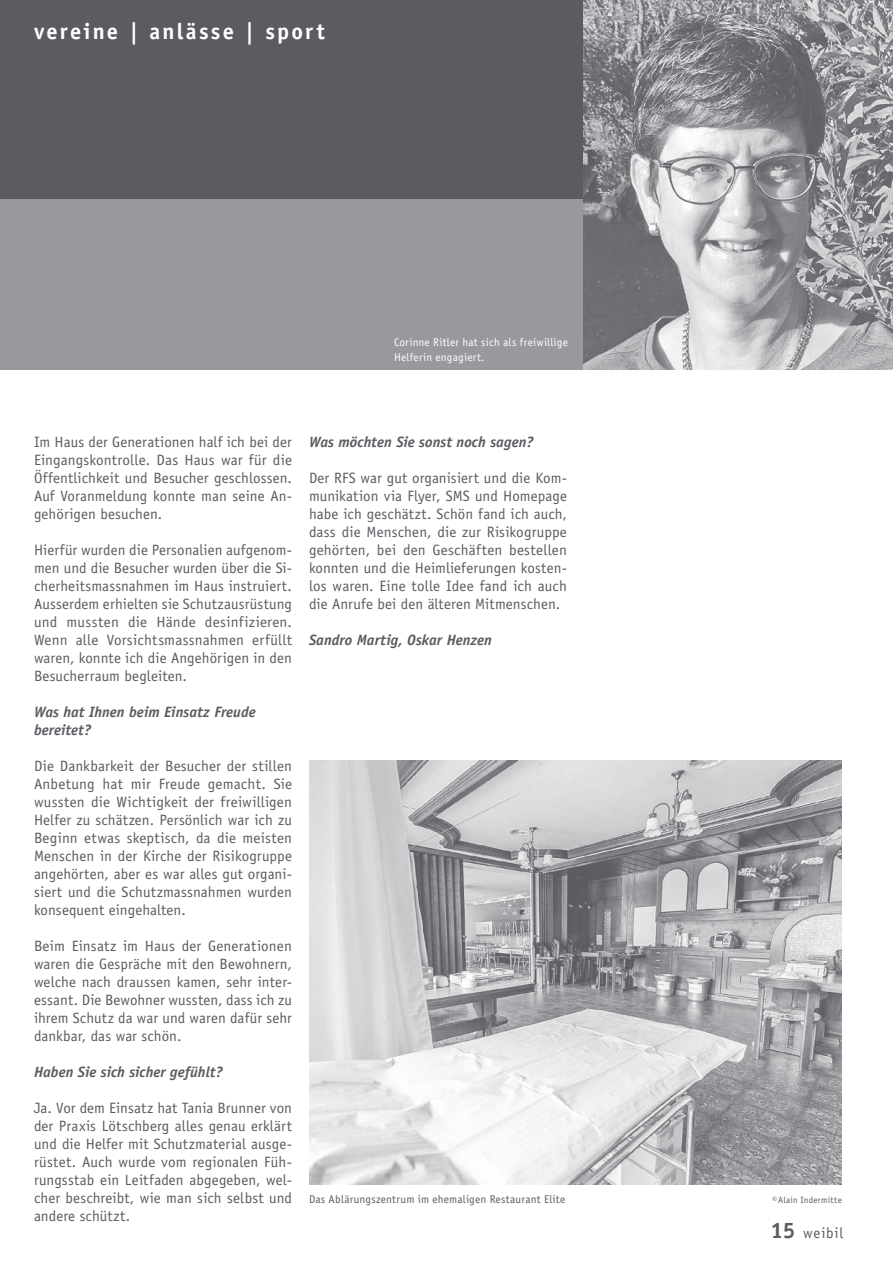
<style>
.page{position:relative;width:893px;height:1263px;background:#fff}
.page>*{position:absolute;margin:0;border:0;box-sizing:border-box;transform-origin:0 0}
.t1{font:700 22.5px "Officina Sans";letter-spacing:.095em;color:#fff}
.t2{font:15px/18px "Officina Sans";letter-spacing:.005em;color:#5a5c61;text-align:justify}
.t3{font:italic 700 15px/18px "Officina Sans";color:#5a5c61}
.t4{font:11.25px/15px "Officina Sans";letter-spacing:.02em;color:#fff}
.t5{font:11.25px "Officina Sans";letter-spacing:.02em;color:#5a5c61}
.t6{font:9px "Officina Sans";letter-spacing:.025em;color:#5a5c61}
.s1{font-weight:700;font-size:22.5px}
</style>
<div class="page">
<div style="left:0;top:0;width:893px;height:370px;background:#5a5c61"></div>
<div style="left:0;top:200px;width:584px;height:170px;background:#98999c"></div>
<img style="left:584px;top:0;width:309px;height:370px">
<img style="left:309px;top:760px;width:533px;height:424px">
<h1 class="t1" style="left:34px;top:17px;width:292px">vereine | anlässe | sport</h1>
<p class="t4" style="left:394px;top:335px;width:175px">Corinne Ritler hat sich als freiwillige<br>Helferin engagiert.</p>
<p class="t2" style="left:34px;top:432px;width:259px">Im Haus der Generationen half ich bei der Eingangskontrolle. Das Haus war für die Öffentlichkeit und Besucher geschlossen.<br>Auf Voranmeldung konnte man seine An&shy;gehörigen besuchen.</p>
<p class="t2" style="left:34px;top:540px;width:259px">Hierfür wurden die Personalien aufgenom&shy;men und die Besucher wurden über die Si&shy;cherheitsmassnahmen im Haus instruiert.<br>Ausserdem erhielten sie Schutzausrüstung und mussten die Hände desinfizieren.<br>Wenn alle Vorsichtsmassnahmen erfüllt waren, konnte ich die Angehörigen in den Besucherraum begleiten.</p>
<p class="t3" style="left:34px;top:702px;width:223px">Was hat Ihnen beim Einsatz Freude bereitet?</p>
<p class="t2" style="left:34px;top:756px;width:259px">Die Dankbarkeit der Besucher der stillen Anbetung hat mir Freude gemacht. Sie wussten die Wichtigkeit der freiwilligen Helfer zu schätzen. Persönlich war ich zu Beginn etwas skeptisch, da die meisten Menschen in der Kirche der Risikogruppe angehörten, aber es war alles gut organi&shy;siert und die Schutzmassnahmen wurden konsequent eingehalten.</p>
<p class="t2" style="left:34px;top:936px;width:259px">Beim Einsatz im Haus der Generationen waren die Gespräche mit den Bewohnern, welche nach draussen kamen, sehr inter&shy;essant. Die Bewohner wussten, dass ich zu ihrem Schutz da war und waren dafür sehr dankbar, das war schön.</p>
<p class="t3" style="left:34px;top:1062px;width:190px">Haben Sie sich sicher gefühlt?</p>
<p class="t2" style="left:34px;top:1098px;width:259px">Ja. Vor dem Einsatz hat Tania Brunner von der Praxis Lötschberg alles genau erklärt und die Helfer mit Schutzmaterial ausge&shy;rüstet. Auch wurde vom regionalen Füh&shy;rungsstab ein Leitfaden abgegeben, wel&shy;cher beschreibt, wie man sich selbst und andere schützt.</p>
<p class="t3" style="left:309px;top:432px;width:226px">Was möchten Sie sonst noch sagen?</p>
<p class="t2" style="left:309px;top:468px;width:259px">Der RFS war gut organisiert und die Kom&shy;munikation via Flyer, SMS und Homepage habe ich geschätzt. Schön fand ich auch, dass die Menschen, die zur Risikogruppe gehörten, bei den Geschäften bestellen konnten und die Heimlieferungen kosten&shy;los waren. Eine tolle Idee fand ich auch die Anrufe bei den älteren Mitmenschen.</p>
<p class="t3" style="left:309px;top:630px;width:184px">Sandro Martig, Oskar Henzen</p>
<p class="t5" style="left:309px;top:1192px;width:258px">Das Ablärungszentrum im ehemaligen Restaurant Elite</p>
<p class="t6" style="left:772px;top:1194px;width:71px">©Alain Indermitte</p>
<p class="t2" style="left:771px;top:1224px;width:74px"><span class="s1">15</span> weibil</p>
</div>
